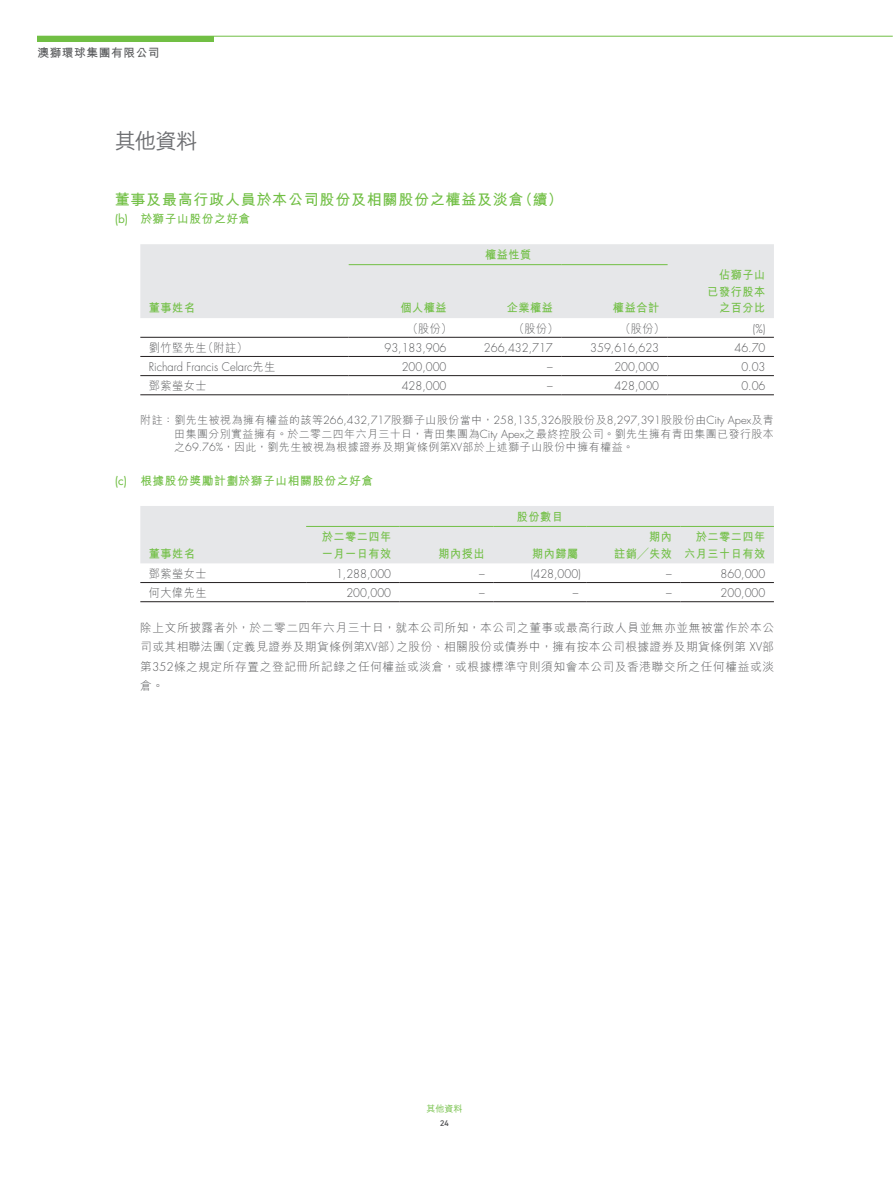
<style>
.page{position:relative;width:893px;height:1191px;background:#fff}
.page>*{position:absolute;margin:0;border:0;box-sizing:border-box;transform-origin:0 0}
.t1{font:500 21.3px "M Hei HK";color:#6c6d70}
.t2{font:700 15px "M Hei HK";letter-spacing:.05em;color:#71bf44}
.t3{font:300 11.7px/19.5px "M Hei HK";letter-spacing:.05em;color:#57585a;text-align:justify}
.t4{font:300 11.7px "Futura Std";color:#57585a;scale:.95 1}
.t5{font:700 11.7px/16.5px "M Hei HK";letter-spacing:.05em;color:#71bf44;text-align:right;scale:.95 1}
.t6{font:300 11.7px "M Hei HK";letter-spacing:.05em;color:#57585a;scale:.95 1}
.t7{font:700 11.7px "M Hei HK";letter-spacing:.05em;color:#71bf44}
.t8{font:700 11.7px "M Hei HK";letter-spacing:.05em;color:#57585a}
.t9{font:300 10.95px/13.5px "M Hei HK";letter-spacing:.04em;color:#57585a}
.t10{font:300 10.95px "Futura Std";color:#57585a}
.t11{font:500 9px "M Hei HK";color:#71bf44}
.t12{font:600 8.25px "DIN2014";color:#57585a}
.s1{font-family:"Futura Std";font-weight:400}
.s2{font-family:"M Hei HK"}
.s3{font-family:"Futura Std"}
</style>
<div class="page">
<div style="left:37px;top:36px;width:176px;height:5px;background:#71bf44"></div>
<hr style="left:37px;top:36px;width:856px;height:1px;background:#71bf44">
<div style="left:140px;top:244px;width:634px;height:74px;background:#e6e7e9"></div>
<hr style="left:140px;top:337px;width:209px;height:1px;background:#231f20">
<hr style="left:349px;top:337px;width:106px;height:1px;background:#231f20">
<hr style="left:455px;top:337px;width:106px;height:1px;background:#231f20">
<hr style="left:561px;top:337px;width:107px;height:1px;background:#231f20">
<hr style="left:668px;top:337px;width:106px;height:1px;background:#231f20">
<hr style="left:140px;top:356px;width:209px;height:1px;background:#231f20">
<hr style="left:349px;top:356px;width:106px;height:1px;background:#231f20">
<hr style="left:455px;top:356px;width:106px;height:1px;background:#231f20">
<hr style="left:561px;top:356px;width:107px;height:1px;background:#231f20">
<hr style="left:668px;top:356px;width:106px;height:1px;background:#231f20">
<hr style="left:140px;top:375px;width:209px;height:1px;background:#231f20">
<hr style="left:349px;top:375px;width:106px;height:1px;background:#231f20">
<hr style="left:455px;top:375px;width:106px;height:1px;background:#231f20">
<hr style="left:561px;top:375px;width:107px;height:1px;background:#231f20">
<hr style="left:668px;top:375px;width:106px;height:1px;background:#231f20">
<hr style="left:140px;top:394px;width:209px;height:1px;background:#231f20">
<hr style="left:349px;top:394px;width:106px;height:1px;background:#231f20">
<hr style="left:455px;top:394px;width:106px;height:1px;background:#231f20">
<hr style="left:561px;top:394px;width:107px;height:1px;background:#231f20">
<hr style="left:668px;top:394px;width:106px;height:1px;background:#231f20">
<hr style="left:349px;top:264px;width:106px;height:1px;background:#71bf44">
<hr style="left:455px;top:264px;width:106px;height:1px;background:#71bf44">
<hr style="left:561px;top:264px;width:107px;height:1px;background:#71bf44">
<div style="left:140px;top:506px;width:634px;height:57px;background:#e6e7e9"></div>
<hr style="left:140px;top:582px;width:166px;height:1px;background:#231f20">
<hr style="left:306px;top:582px;width:94px;height:1px;background:#231f20">
<hr style="left:400px;top:582px;width:93px;height:1px;background:#231f20">
<hr style="left:493px;top:582px;width:94px;height:1px;background:#231f20">
<hr style="left:587px;top:582px;width:93px;height:1px;background:#231f20">
<hr style="left:680px;top:582px;width:94px;height:1px;background:#231f20">
<hr style="left:140px;top:601px;width:166px;height:1px;background:#231f20">
<hr style="left:306px;top:601px;width:94px;height:1px;background:#231f20">
<hr style="left:400px;top:601px;width:93px;height:1px;background:#231f20">
<hr style="left:493px;top:601px;width:94px;height:1px;background:#231f20">
<hr style="left:587px;top:601px;width:93px;height:1px;background:#231f20">
<hr style="left:680px;top:601px;width:94px;height:1px;background:#231f20">
<hr style="left:306px;top:526px;width:94px;height:1px;background:#71bf44">
<hr style="left:400px;top:526px;width:93px;height:1px;background:#71bf44">
<hr style="left:493px;top:526px;width:94px;height:1px;background:#71bf44">
<hr style="left:587px;top:526px;width:93px;height:1px;background:#71bf44">
<hr style="left:680px;top:526px;width:94px;height:1px;background:#71bf44">
<p class="t8" style="left:37px;top:44px;width:124px">澳獅環球集團有限公司</p>
<h1 class="t1" style="left:115px;top:125px;width:84px">其他資料</h1>
<p class="t2" style="left:115px;top:188px;width:450px">董事及最高行政人員於本公司股份及相關股份之權益及淡倉（續）</p>
<p class="t7" style="left:115px;top:210px;width:137px"><span class="s1">(b)</span> 於獅子山股份之好倉</p>
<p class="t5" style="left:485px;top:245px;width:50px">權益性質</p>
<p class="t5" style="left:149px;top:299px;width:50px">董事姓名</p>
<p class="t5" style="left:400px;top:299px;width:50px">個人權益</p>
<p class="t5" style="left:507px;top:299px;width:50px">企業權益</p>
<p class="t5" style="left:613px;top:299px;width:50px">權益合計</p>
<p class="t5" style="left:708px;top:266px;width:62px">佔獅子山已發行股本之百分比</p>
<p class="t6" style="left:407px;top:320px;width:49px">（股份）</p>
<p class="t6" style="left:513px;top:320px;width:49px">（股份）</p>
<p class="t6" style="left:620px;top:320px;width:49px">（股份）</p>
<p class="t4" style="left:753px;top:321px;width:15px">(%)</p>
<p class="t6" style="left:149px;top:339px;width:105px">劉竹堅先生（附註）</p>
<p class="t4" style="left:384px;top:340px;width:67px">93,183,906</p>
<p class="t4" style="left:484px;top:340px;width:74px">266,432,717</p>
<p class="t4" style="left:590px;top:340px;width:74px">359,616,623</p>
<p class="t4" style="left:734px;top:340px;width:34px">46.70</p>
<p class="t4" style="left:149px;top:360px;width:135px">Richard Francis Celarc<span class="s2">先生</span></p>
<p class="t4" style="left:402px;top:360px;width:49px">200,000</p>
<p class="t4" style="left:547px;top:360px;width:7px">–</p>
<p class="t4" style="left:614px;top:360px;width:49px">200,000</p>
<p class="t4" style="left:741px;top:360px;width:27px">0.03</p>
<p class="t6" style="left:149px;top:378px;width:62px">鄧紫瑩女士</p>
<p class="t4" style="left:402px;top:379px;width:49px">428,000</p>
<p class="t4" style="left:547px;top:379px;width:7px">–</p>
<p class="t4" style="left:614px;top:379px;width:49px">428,000</p>
<p class="t4" style="left:741px;top:379px;width:27px">0.06</p>
<p class="t10" style="left:140px;top:414px;width:635px"><span class="s2">附註：劉先生被視為擁有權益的該等</span>266,432,717<span class="s2">股獅子山股份當中，</span>258,135,326<span class="s2">股股份及</span>8,297,391<span class="s2">股股份由</span>City Apex<span class="s2">及青</span></p>
<p class="t9" style="left:174px;top:426px;width:601px">田集團分別實益擁有。於二零二四年六月三十日，青田集團為<span class="s3">City Apex</span>之最終控股公司。劉先生擁有青田集團已發行股本之<span class="s3">69.76%</span>，因此，劉先生被視為根據證券及期貨條例第<span class="s3">XV</span>部於上述獅子山股份中擁有權益。</p>
<p class="t7" style="left:115px;top:472px;width:260px"><span class="s1">(c)</span> 根據股份獎勵計劃於獅子山相關股份之好倉</p>
<p class="t5" style="left:517px;top:507px;width:50px">股份數目</p>
<p class="t5" style="left:149px;top:544px;width:50px">董事姓名</p>
<p class="t5" style="left:322px;top:528px;width:75px;text-align:left">於二零二四年一月一日有效</p>
<p class="t5" style="left:614px;top:528px;width:62px">期內<br>註銷╱失效</p>
<p class="t5" style="left:684px;top:528px;width:87px">於二零二四年六月三十日有效</p>
<p class="t5" style="left:439px;top:544px;width:50px">期內授出</p>
<p class="t5" style="left:532px;top:544px;width:50px">期內歸屬</p>
<p class="t6" style="left:149px;top:565px;width:62px">鄧紫瑩女士</p>
<p class="t4" style="left:336px;top:567px;width:60px">1,288,000</p>
<p class="t4" style="left:479px;top:567px;width:7px">–</p>
<p class="t4" style="left:531px;top:567px;width:54px">(428,000)</p>
<p class="t4" style="left:666px;top:567px;width:7px">–</p>
<p class="t4" style="left:721px;top:567px;width:49px">860,000</p>
<p class="t6" style="left:149px;top:585px;width:62px">何大偉先生</p>
<p class="t4" style="left:346px;top:586px;width:49px">200,000</p>
<p class="t4" style="left:479px;top:586px;width:7px">–</p>
<p class="t4" style="left:573px;top:586px;width:7px">–</p>
<p class="t4" style="left:666px;top:586px;width:7px">–</p>
<p class="t4" style="left:721px;top:586px;width:49px">200,000</p>
<p class="t3" style="left:140px;top:617px;width:635px">除上文所披露者外，於二零二四年六月三十日，就本公司所知，本公司之董事或最高行政人員並無亦並無被當作於本公司或其相聯法團（定義見證券及期貨條例第<span class="s3">XV</span>部）之股份、相關股份或債券中，擁有按本公司根據證券及期貨條例第 <span class="s3">XV</span>部第<span class="s3">352</span>條之規定所存置之登記冊所記錄之任何權益或淡倉，或根據標準守則須知會本公司及香港聯交所之任何權益或淡倉。</p>
<p class="t11" style="left:426px;top:1102px;width:37px">其他資料</p>
<p class="t12" style="left:440px;top:1117px;width:10px">24</p>
</div>
